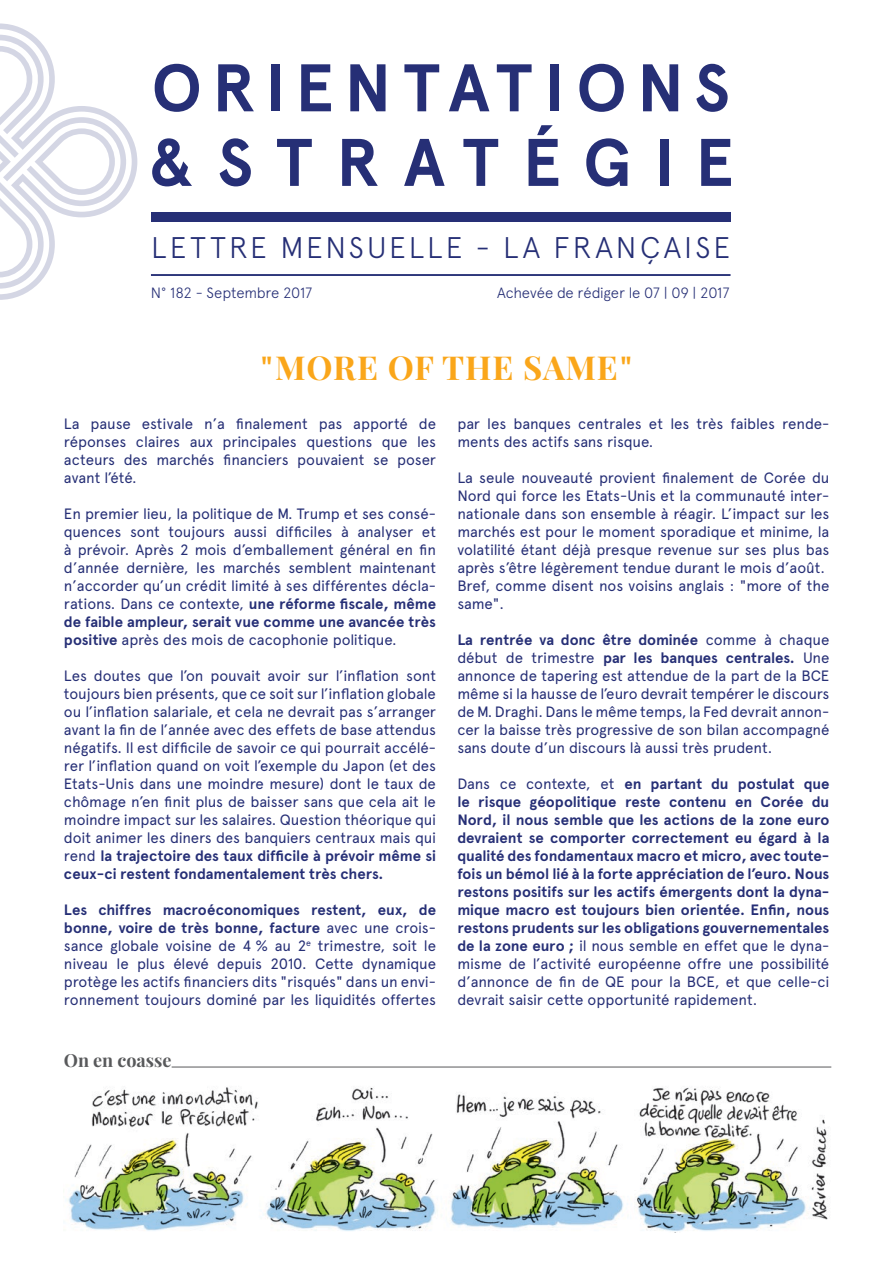
<style>
.page{position:relative;width:893px;height:1263px;background:#fff}
.page>*{position:absolute;margin:0;border:0;box-sizing:border-box;transform-origin:0 0}
.t1{font:700 67.05px/74.6px "Apercu";letter-spacing:.185em;color:#262f76}
.t2{font:700 33px "Playfair Display";letter-spacing:.025em;color:#faa61a}
.t3{font:300 29.85px "Apercu";letter-spacing:.105em;color:#262f76}
.t4{font:700 18px "Playfair Display";color:#58595b}
.t5{font:15px/18px "Apercu";letter-spacing:-.01em;color:#262f76;text-align:justify}
.t6{font:700 15px/18px "Apercu";letter-spacing:-.005em;color:#262f76;text-align:justify}
.t7{font:300 14.85px "Apercu";letter-spacing:-.01em;color:#262f76}
.s1{font-family:"Apercu";font-weight:400}
.s2{font-weight:700}
.s3{font-weight:400}
</style>
<div class="page">
<svg style="left:0;top:23px;width:137px;height:277px"></svg>
<hr style="left:172px;top:1067px;width:659px;height:1px;background:#58595b">
<hr style="left:151px;top:274px;width:579px;height:2px;background:#262f76">
<div style="left:151px;top:212px;width:579px;height:9px;background:#262f76"></div>
<img style="left:68px;top:1087px;width:760px;height:145px">
<h1 class="t1" style="left:148px;top:51px;width:587px">ORIENTATIONS &amp;STRATÉGIE</h1>
<h3 class="t3" style="left:151px;top:230px;width:581px">LETTRE MENSUELLE - LA FRANÇAISE</h3>
<p class="t7" style="left:151px;top:284px;width:163px">N° 182 - Septembre 2017</p>
<p class="t7" style="left:497px;top:284px;width:234px">Achevée de rédiger le 07 | 09 | 2017</p>
<h2 class="t2" style="left:259px;top:346px;width:375px"><span class="s1">"</span>MORE OF THE SAME<span class="s1">"</span></h2>
<p class="t5" style="left:64px;top:415px;width:374px">La pause estivale n’a finalement pas apporté de réponses claires aux principales questions que les acteurs des marchés financiers pouvaient se poser avant l’été.</p>
<p class="t5" style="left:64px;top:505px;width:374px">En premier lieu, la politique de M. Trump et ses consé&shy;quences sont toujours aussi difficiles à analyser et à prévoir. Après 2 mois d’emballement général en fin d’année dernière, les marchés semblent maintenant n’accorder qu’un crédit limité à ses différentes décla&shy;rations. Dans ce contexte, <span class="s2">une réforme fiscale, même de faible ampleur, serait vue comme une avancée très positive</span> après des mois de cacophonie politique.</p>
<p class="t5" style="left:64px;top:667px;width:374px">Les doutes que l’on pouvait avoir sur l’inflation sont toujours bien présents, que ce soit sur l’inflation globale ou l’inflation salariale, et cela ne devrait pas s’arranger avant la fin de l’année avec des effets de base attendus négatifs. Il est difficile de savoir ce qui pourrait accélé&shy;rer l’inflation quand on voit l’exemple du Japon (et des Etats-Unis dans une moindre mesure) dont le taux de chômage n’en finit plus de baisser sans que cela ait le moindre impact sur les salaires. Question théorique qui doit animer les diners des banquiers centraux mais qui rend <span class="s2">la trajectoire des taux difficile à prévoir même si ceux-ci restent fondamentalement très chers.</span></p>
<p class="t5" style="left:64px;top:901px;width:374px"><span class="s2">Les chiffres macroéconomiques restent, eux, de bonne, voire de très bonne, facture</span> avec une crois&shy;sance globale voisine de 4 % au 2<sup>e</sup> trimestre, soit le niveau le plus élevé depuis 2010. Cette dynamique protège les actifs financiers dits "risqués" dans un envi&shy;ronnement toujours dominé par les liquidités offertes</p>
<p class="t5" style="left:457px;top:415px;width:374px">par les banques centrales et les très faibles rende&shy;ments des actifs sans risque.</p>
<p class="t5" style="left:457px;top:469px;width:374px;text-align:left">La seule nouveauté provient finalement de Corée du Nord qui force les Etats-Unis et la communauté inter&shy;nationale dans son ensemble à réagir. L’impact sur les marchés est pour le moment sporadique et minime, la volatilité étant déjà presque revenue sur ses plus bas après s’être légèrement tendue durant le mois d’août.<br>Bref, comme disent nos voisins anglais : "more of the same".</p>
<p class="t5" style="left:457px;top:631px;width:374px"><span class="s2">La rentrée va donc être dominée</span> comme à chaque début de trimestre <span class="s2">par les banques centrales.</span> Une annonce de tapering est attendue de la part de la BCE même si la hausse de l’euro devrait tempérer le discours de M. Draghi. Dans le même temps, la Fed devrait annon&shy;cer la baisse très progressive de son bilan accompagné sans doute d’un discours là aussi très prudent.</p>
<p class="t6" style="left:457px;top:775px;width:374px"><span class="s3">Dans ce contexte, et</span> en partant du postulat que le risque géopolitique reste contenu en Corée du Nord, il nous semble que les actions de la zone euro devraient se comporter correctement eu égard à la qualité des fondamentaux macro et micro, avec toute&shy;fois un bémol lié à la forte appréciation de l’euro. Nous restons positifs sur les actifs émergents dont la dyna&shy;mique macro est toujours bien orientée. Enfin, nous restons prudents sur les obligations gouvernementales de la zone euro ; <span class="s3">il nous semble en effet que le dyna&shy;misme de l’activité européenne offre une possibilité d’annonce de fin de QE pour la BCE, et que celle-ci devrait saisir cette opportunité rapidement.</span></p>
<p class="t4" style="left:64px;top:1049px;width:109px">On en coasse</p>
</div>
